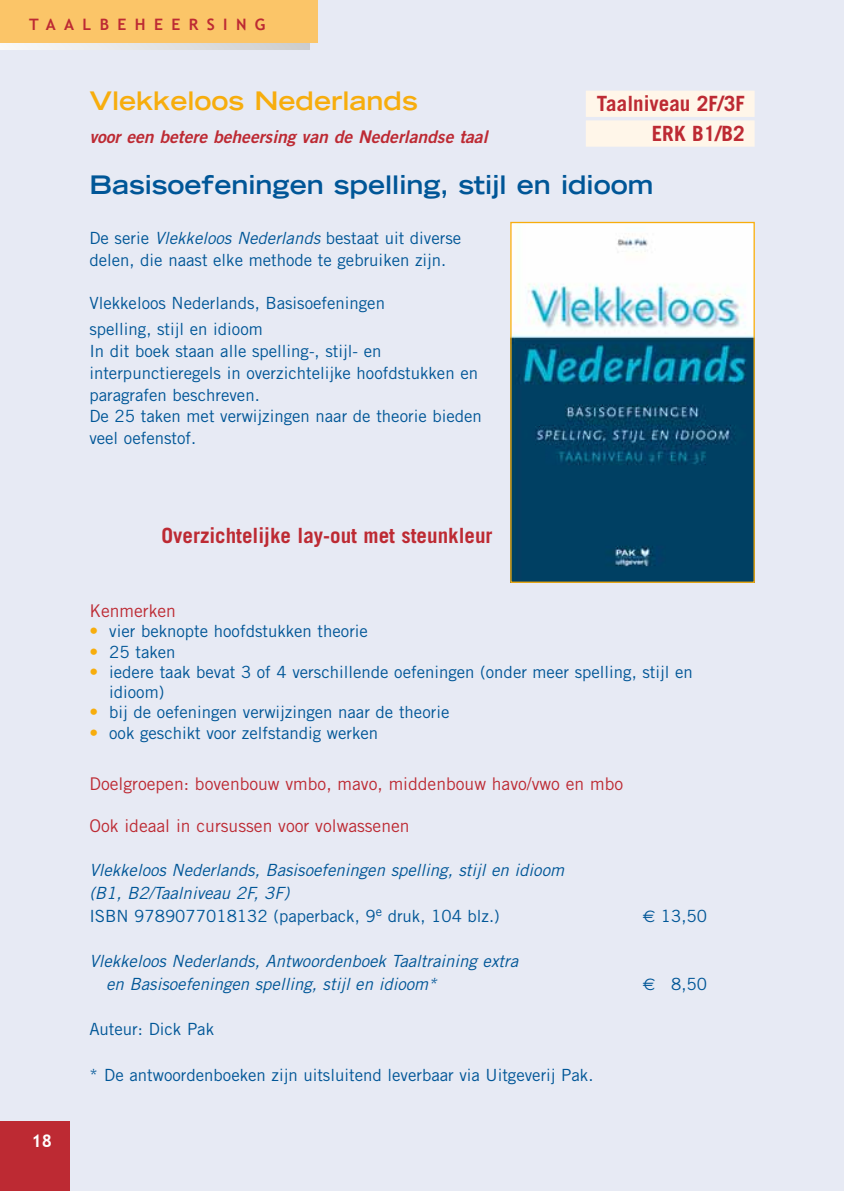
<style>
.page{position:relative;width:844px;height:1191px;background:#fff}
.page>*{position:absolute;margin:0;border:0;box-sizing:border-box;transform-origin:0 0}
.t1{font:700 expanded 25.55px "Trade Gothic LH";color:#005697}
.t2{font:700 expanded 25.55px "Trade Gothic LH";color:#f7ad0d}
.t3{font:700 21px/29.8px "Trade Gothic";color:#bd2a33;text-align:right}
.t4{font:17.5px "Trade Gothic";color:#bd2a33}
.t5{font:italic 17.5px "Trade Gothic Bold Two";color:#bd2a33}
.t6{font:700 17.5px "Trebuchet MS";color:#fff}
.t7{font:16.8px/21.7px "Trade Gothic";color:#005697}
.t8{font:italic 16.8px/22.8px "Trade Gothic";color:#005697}
.t9{font:700 15.75px "Trebuchet MS";letter-spacing:.535em;color:#bd2a33}
.s1{font-style:italic}
.s2{font-weight:700;font-size:17.5px;color:#f7ad0d}
</style>
<div class="page">
<div style="left:0;top:0;width:843px;height:1191px;background:#e7eaf4"></div>
<svg style="left:0;top:42px;width:309px;height:7px"></svg>
<div style="left:0;top:1121px;width:69px;height:70px;background:#bd2a33"></div>
<div style="left:0;top:0;width:317px;height:42px;background:#fbc568"></div>
<div style="left:585px;top:91px;width:169px;height:26px;background:#fff6e9"></div>
<div style="left:585px;top:120px;width:169px;height:27px;background:#fff6e9"></div>
<img style="left:512px;top:224px;width:240px;height:357px">
<div style="left:510px;top:222px;width:244px;height:361px;border:1px solid #f7ad0d"></div>
<p class="t9" style="left:29px;top:15px;width:238px">TAALBEHEERSING</p>
<h1 class="t2" style="left:89px;top:84px;width:330px">Vlekkeloos Nederlands</h1>
<p class="t5" style="left:89px;top:126px;width:399px">voor een betere beheersing van de Nederlandse taal</p>
<h1 class="t1" style="left:89px;top:168px;width:565px">Basisoefeningen spelling, stijl en idioom</h1>
<p class="t7" style="left:89px;top:227px;width:373px">De serie <span class="s1">Vlekkeloos Nederlands</span> bestaat uit diverse delen, die naast elke methode te gebruiken zijn.</p>
<p class="t7" style="left:89px;top:290px;width:297px;line-height:26.2px">Vlekkeloos Nederlands, Basisoefeningen spelling, stijl en idioom</p>
<p class="t7" style="left:89px;top:340px;width:394px">In dit boek staan alle spelling-, stijl- en interpunctieregels in overzichtelijke hoofdstukken en paragrafen beschreven.<br>De 25 taken met verwijzingen naar de theorie bieden veel oefenstof.</p>
<p class="t3" style="left:596px;top:88px;width:149px">Taalniveau 2F/3F<br>ERK B1/B2</p>
<p class="t3" style="left:161px;top:520px;width:332px">Overzichtelijke lay-out met steunkleur</p>
<p class="t4" style="left:89px;top:600px;width:88px">Kenmerken</p>
<p class="t7" style="left:89px;top:620px;width:280px"><span class="s2">•</span> vier beknopte hoofdstukken theorie</p>
<p class="t7" style="left:89px;top:640px;width:88px"><span class="s2">•</span> 25 taken</p>
<p class="t7" style="left:109px;top:661px;width:585px;line-height:20.3px;text-indent:-20px"><span class="s2">•</span> iedere taak bevat 3 of 4 verschillende oefeningen (onder meer spelling, stijl en idioom)</p>
<p class="t7" style="left:89px;top:701px;width:361px"><span class="s2">•</span> bij de oefeningen verwijzingen naar de theorie</p>
<p class="t7" style="left:89px;top:721px;width:290px"><span class="s2">•</span> ook geschikt voor zelfstandig werken</p>
<p class="t4" style="left:89px;top:772px;width:535px">Doelgroepen: bovenbouw vmbo, mavo, middenbouw havo/vwo en mbo</p>
<p class="t4" style="left:89px;top:814px;width:322px">Ook ideaal in cursussen voor volwassenen</p>
<p class="t8" style="left:89px;top:858px;width:476px">Vlekkeloos Nederlands, Basisoefeningen spelling, stijl en idioom (B1, B2/Taalniveau 2F, 3F)</p>
<p class="t7" style="left:89px;top:904px;width:10px">isbn</p>
<p class="t7" style="left:134px;top:904px;width:367px">9789077018132 (paperback, 9<sup>e</sup> druk, 104 blz.)</p>
<p class="t7" style="left:660px;top:904px;width:48px">13,50</p>
<p class="t8" style="left:106px;top:949px;width:413px;text-indent:-17px">Vlekkeloos Nederlands, Antwoordenboek Taaltraining extra en Basisoefeningen spelling, stijl en idioom*</p>
<p class="t7" style="left:671px;top:972px;width:37px">8,50</p>
<p class="t6" style="left:32px;top:1129px;width:22px">18</p>
<p class="t7" style="left:89px;top:1018px;width:126px">Auteur: Dick Pak</p>
<p class="t7" style="left:89px;top:1063px;width:505px">* De antwoordenboeken zijn uitsluitend leverbaar via Uitgeverij Pak.</p>
</div>
